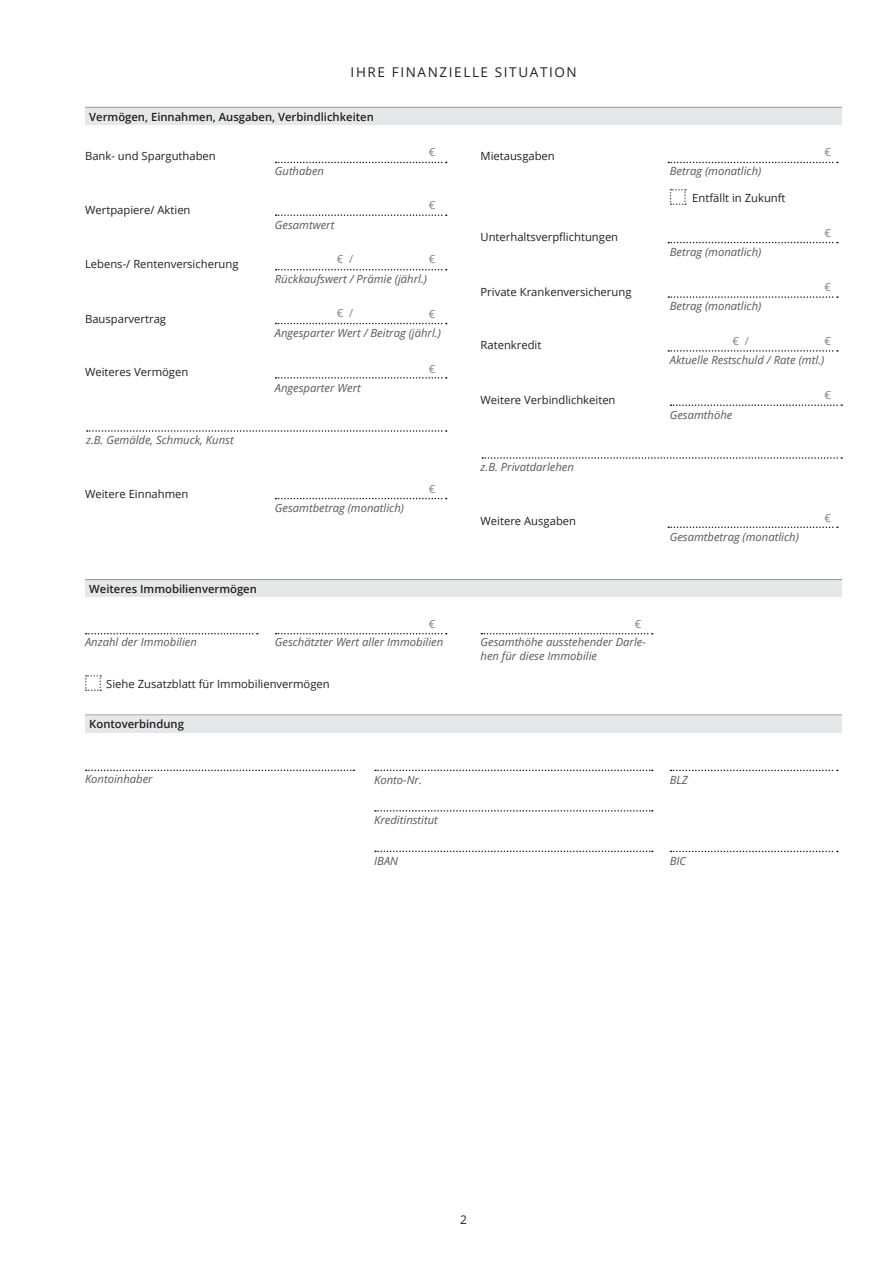
<style>
.page{position:relative;width:893px;height:1263px;background:#fff}
.page>*{position:absolute;margin:0;border:0;box-sizing:border-box;transform-origin:0 0}
.t1{font:13.5px "Open Sans";letter-spacing:.12em;color:#231f20}
.t2{font:12px "Open Sans";color:#231f20}
.t3{font:italic 11.25px/13.5px "Open Sans";color:#57585a}
.t4{font:11.25px "Open Sans";color:#231f20}
.t5{font:600 11.25px "Open Sans";color:#231f20}
.t6{font:11.25px "Open Sans";color:#808285}
</style>
<div class="page">
<svg style="left:276px;top:162px;width:171px;height:1px"></svg>
<svg style="left:276px;top:633px;width:171px;height:1px"></svg>
<svg style="left:375px;top:810px;width:278px;height:2px"></svg>
<svg style="left:375px;top:851px;width:278px;height:1px"></svg>
<svg style="left:375px;top:770px;width:278px;height:1px"></svg>
<svg style="left:481px;top:633px;width:172px;height:1px"></svg>
<svg style="left:670px;top:851px;width:168px;height:1px"></svg>
<svg style="left:670px;top:770px;width:168px;height:1px"></svg>
<svg style="left:86px;top:633px;width:172px;height:1px"></svg>
<svg style="left:86px;top:770px;width:268px;height:1px"></svg>
<svg style="left:668px;top:162px;width:170px;height:1px"></svg>
<svg style="left:276px;top:269px;width:171px;height:1px"></svg>
<svg style="left:668px;top:296px;width:170px;height:2px"></svg>
<svg style="left:276px;top:377px;width:171px;height:2px"></svg>
<svg style="left:670px;top:404px;width:172px;height:2px"></svg>
<svg style="left:276px;top:214px;width:171px;height:2px"></svg>
<svg style="left:668px;top:242px;width:170px;height:1px"></svg>
<svg style="left:276px;top:323px;width:171px;height:1px"></svg>
<svg style="left:668px;top:350px;width:170px;height:2px"></svg>
<svg style="left:276px;top:498px;width:171px;height:1px"></svg>
<svg style="left:668px;top:526px;width:170px;height:2px"></svg>
<svg style="left:670px;top:189px;width:16px;height:16px"></svg>
<div style="left:85px;top:108px;width:757px;height:17px;background:#e6e7e9"></div>
<div style="left:85px;top:716px;width:757px;height:16px;background:#e6e7e9"></div>
<div style="left:85px;top:580px;width:757px;height:17px;background:#e6e7e9"></div>
<hr style="left:85px;top:107px;width:757px;height:1px;background:#939598">
<hr style="left:85px;top:714px;width:757px;height:1px;background:#939598">
<hr style="left:85px;top:579px;width:757px;height:1px;background:#939598">
<svg style="left:87px;top:430px;width:360px;height:2px"></svg>
<svg style="left:482px;top:457px;width:360px;height:2px"></svg>
<svg style="left:85px;top:675px;width:16px;height:16px"></svg>
<p class="t1" style="left:351px;top:63px;width:228px">Ihre Fi nanzi elle Situati on</p>
<p class="t5" style="left:89px;top:109px;width:286px">Vermögen, Einnahmen, Ausgaben, Verbindlichkeiten</p>
<p class="t6" style="left:429px;top:145px;width:8px">€</p>
<p class="t4" style="left:85px;top:148px;width:132px">Bank- und Sparguthaben</p>
<p class="t4" style="left:480px;top:148px;width:76px">Mietausgaben</p>
<p class="t3" style="left:275px;top:164px;width:51px">Guthaben</p>
<p class="t4" style="left:85px;top:203px;width:107px">Wertpapiere/ Aktien</p>
<p class="t6" style="left:429px;top:198px;width:8px">€</p>
<p class="t3" style="left:275px;top:218px;width:61px">Gesamtwert</p>
<p class="t4" style="left:480px;top:229px;width:139px">Unterhaltsverpflichtungen</p>
<p class="t4" style="left:85px;top:257px;width:155px">Lebens-/ Rentenversicherung</p>
<p class="t6" style="left:337px;top:251px;width:18px">€ /</p>
<p class="t6" style="left:429px;top:252px;width:8px">€</p>
<p class="t3" style="left:275px;top:272px;width:154px">Rückkaufswert / Prämie (jährl.)</p>
<p class="t4" style="left:480px;top:284px;width:152px">Private Krankenversicherung</p>
<p class="t4" style="left:85px;top:311px;width:83px">Bausparvertrag</p>
<p class="t6" style="left:337px;top:305px;width:18px">€ /</p>
<p class="t6" style="left:429px;top:307px;width:8px">€</p>
<p class="t3" style="left:275px;top:326px;width:168px">Angesparter Wert / Beitrag (jährl.)</p>
<p class="t4" style="left:480px;top:337px;width:62px">Ratenkredit</p>
<p class="t4" style="left:85px;top:365px;width:105px">Weiteres Vermögen</p>
<p class="t6" style="left:429px;top:361px;width:8px">€</p>
<p class="t3" style="left:275px;top:381px;width:87px">Angesparter Wert</p>
<p class="t4" style="left:480px;top:392px;width:137px">Weitere Verbindlichkeiten</p>
<p class="t3" style="left:86px;top:432px;width:149px">z.B. Gemälde, Schmuck, Kunst</p>
<p class="t3" style="left:480px;top:459px;width:95px">z.B. Privatdarlehen</p>
<p class="t4" style="left:85px;top:486px;width:105px">Weitere Einnahmen</p>
<p class="t6" style="left:429px;top:482px;width:8px">€</p>
<p class="t3" style="left:275px;top:501px;width:131px">Gesamtbetrag (monatlich)</p>
<p class="t4" style="left:480px;top:513px;width:97px">Weitere Ausgaben</p>
<p class="t5" style="left:89px;top:581px;width:169px">Weiteres Immobilienvermögen</p>
<p class="t3" style="left:85px;top:635px;width:113px">Anzahl der Immobilien</p>
<p class="t6" style="left:429px;top:616px;width:8px">€</p>
<p class="t6" style="left:635px;top:616px;width:8px">€</p>
<p class="t3" style="left:275px;top:635px;width:170px">Geschätzter Wert aller Immobilien</p>
<p class="t3" style="left:480px;top:635px;width:167px">Gesamthöhe ausstehender Darle&shy;hen für diese Immobilie</p>
<p class="t4" style="left:106px;top:676px;width:225px">Siehe Zusatzblatt für Immobilienvermögen</p>
<p class="t5" style="left:89px;top:716px;width:96px">Kontoverbindung</p>
<p class="t3" style="left:85px;top:772px;width:69px">Kontoinhaber</p>
<p class="t3" style="left:374px;top:772px;width:49px">Konto-Nr.</p>
<p class="t3" style="left:374px;top:813px;width:65px">Kreditinstitut</p>
<p class="t3" style="left:374px;top:853px;width:25px">IBAN</p>
<p class="t3" style="left:670px;top:164px;width:93px">Betrag (monatlich)</p>
<p class="t4" style="left:692px;top:190px;width:95px">E ntfällt in Zukunft</p>
<p class="t3" style="left:670px;top:245px;width:93px">Betrag (monatlich)</p>
<p class="t3" style="left:670px;top:299px;width:93px">Betrag (monatlich)</p>
<p class="t6" style="left:732px;top:333px;width:18px">€ /</p>
<p class="t6" style="left:824px;top:145px;width:8px">€</p>
<p class="t6" style="left:824px;top:225px;width:8px">€</p>
<p class="t6" style="left:824px;top:279px;width:8px">€</p>
<p class="t6" style="left:824px;top:333px;width:8px">€</p>
<p class="t3" style="left:670px;top:353px;width:156px">Aktuelle Restschuld / Rate (mtl.)</p>
<p class="t3" style="left:670px;top:408px;width:64px">Gesamthöhe</p>
<p class="t6" style="left:824px;top:387px;width:8px">€</p>
<p class="t3" style="left:670px;top:529px;width:131px">Gesamtbetrag (monatlich)</p>
<p class="t6" style="left:824px;top:510px;width:8px">€</p>
<p class="t3" style="left:670px;top:773px;width:20px">BLZ</p>
<p class="t3" style="left:670px;top:854px;width:18px">BIC</p>
<p class="t2" style="left:460px;top:1212px;width:8px">2</p>
</div>
